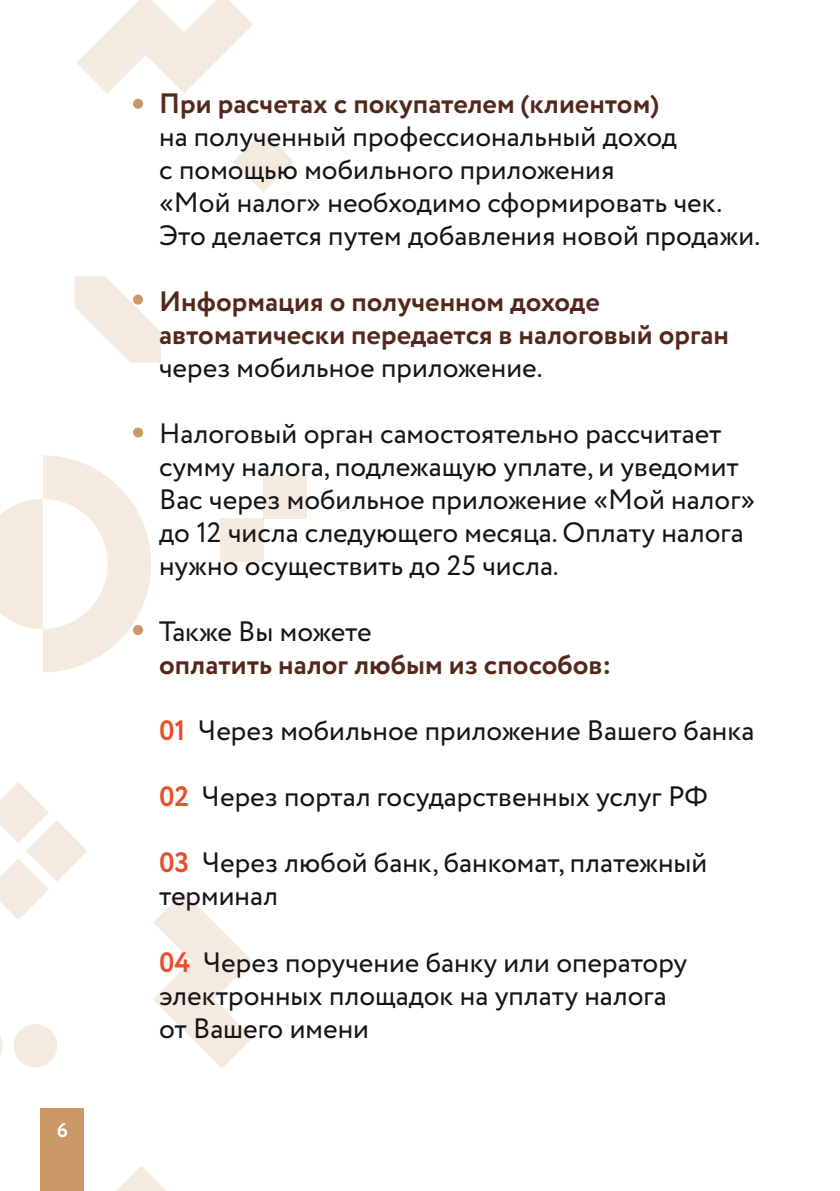
<style>
.page{position:relative;width:840px;height:1191px;background:#fff}
.page>*{position:absolute;margin:0;border:0;box-sizing:border-box;transform-origin:0 0}
.t1{font:28px/33px "Circe";color:#131413}
.t2{font:700 28px/33px "Circe";color:#53281b}
.t3{font:700 20px "Circe";color:#fff}
.s1{font-weight:700;color:#ea4e2d}
</style>
<div class="page">
<svg style="left:233px;top:131px;width:61px;height:61px"></svg>
<svg style="left:77px;top:0;width:176px;height:93px"></svg>
<svg style="left:0;top:782px;width:87px;height:138px"></svg>
<div style="left:220px;top:518px;width:43px;height:44px;background:#f4eae0"></div>
<div style="left:263px;top:475px;width:44px;height:43px;background:#f4eae0"></div>
<svg style="left:0;top:1036px;width:3px;height:20px"></svg>
<div style="left:14px;top:1024px;width:43px;height:43px;background:#f4eae0;border-radius:50%"></div>
<svg style="left:153px;top:892px;width:100px;height:176px"></svg>
<svg style="left:75px;top:276px;width:86px;height:86px"></svg>
<svg style="left:0;top:455px;width:151px;height:217px"></svg>
<svg style="left:116px;top:1166px;width:51px;height:25px"></svg>
<div style="left:40px;top:1108px;width:43px;height:83px;background:#cb9968"></div>
<div style="left:133px;top:99px;width:10px;height:10px;background:#cb9968;border-radius:50%"></div>
<div style="left:133px;top:294px;width:10px;height:11px;background:#cb9968;border-radius:50%"></div>
<div style="left:133px;top:427px;width:10px;height:10px;background:#cb9968;border-radius:50%"></div>
<div style="left:133px;top:625px;width:10px;height:10px;background:#cb9968;border-radius:50%"></div>
<p class="t3" style="left:57px;top:1116px;width:13px">6</p>
<p class="t2" style="left:159px;top:88px;width:501px">При расчетах с покупателем (клиентом)</p>
<p class="t1" style="left:159px;top:121px;width:602px">на полученный профессиональный доход<br>с помощью мобильного приложения<br>«Мой налог» необходимо сформировать чек.<br>Это делается путем добавления новой продажи.</p>
<p class="t2" style="left:159px;top:286px;width:571px">Информация о полученном доходе автоматически передается в налоговый орган</p>
<p class="t1" style="left:159px;top:352px;width:385px">через мобильное приложение.</p>
<p class="t1" style="left:159px;top:418px;width:597px">Налоговый орган самостоятельно рассчитает сумму налога, подлежащую уплате, и уведомит Вас через мобильное приложение «Мой налог» до 12 числа следующего месяца. Оплату налога нужно осуществить до 25 числа.</p>
<p class="t1" style="left:159px;top:617px;width:214px">Также Вы можете</p>
<p class="t2" style="left:159px;top:650px;width:453px">оплатить налог любым из способов:</p>
<p class="t1" style="left:159px;top:716px;width:596px"><span class="s1">01</span> Через мобильное приложение Вашего банка</p>
<p class="t1" style="left:159px;top:782px;width:550px"><span class="s1">02</span> Через портал государственных услуг РФ</p>
<p class="t1" style="left:159px;top:848px;width:549px"><span class="s1">03</span> Через любой банк, банкомат, платежный терминал</p>
<p class="t1" style="left:159px;top:947px;width:529px"><span class="s1">04</span> Через поручение банку или оператору электронных площадок на уплату налога от Вашего имени</p>
</div>
